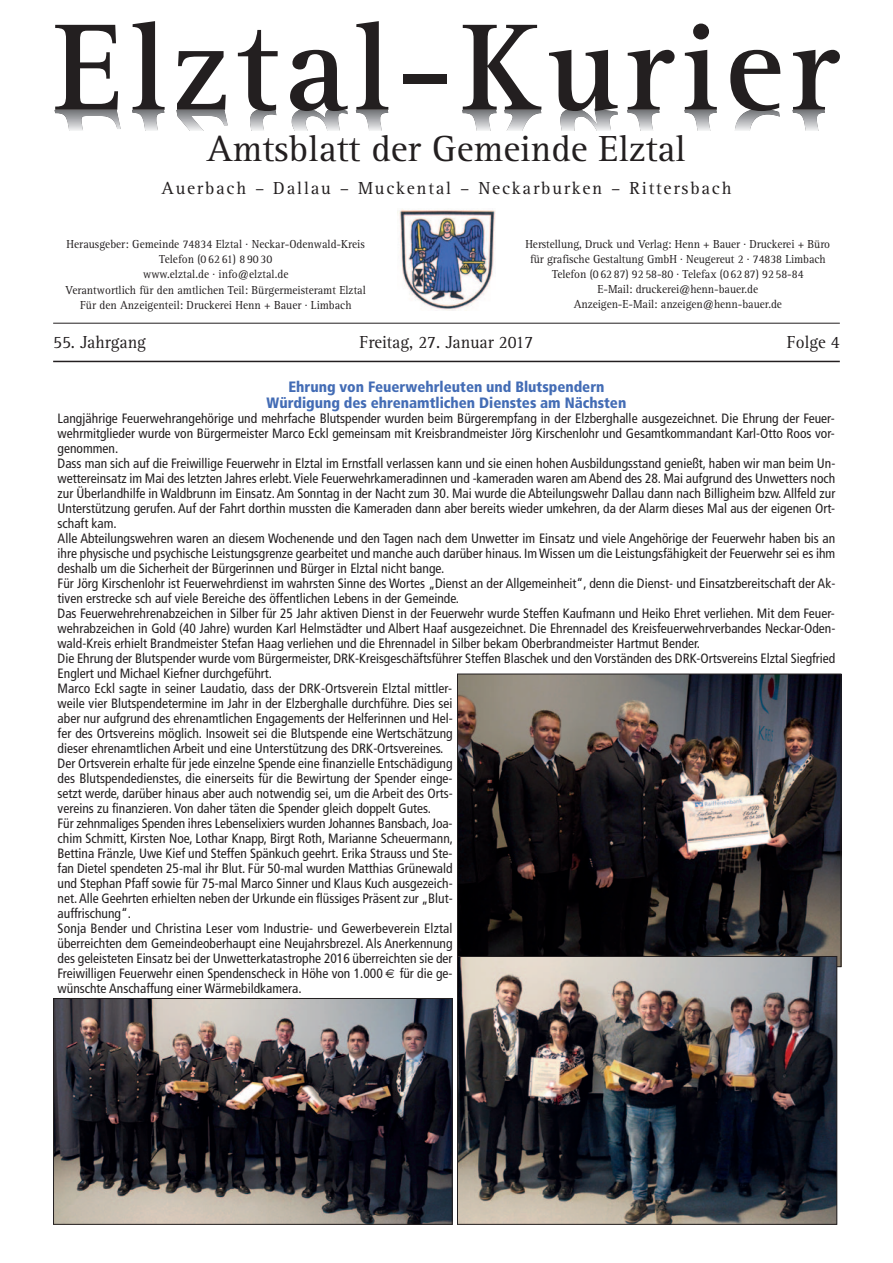
<style>
.page{position:relative;width:893px;height:1263px;background:#fff}
.page>*{position:absolute;margin:0;border:0;box-sizing:border-box;transform-origin:0 0}
.t1{font:700 127.5px "Rotis Serif";letter-spacing:.05em;color:#231f20}
.t2{font:37.5px "Rotis Serif";color:#231f20}
.t3{font:18px "Rotis Serif";letter-spacing:.1em;color:#231f20}
.t4{font:18px "Rotis Serif";color:#231f20;scale:.95 1}
.t5{font:18px "Rotis Serif";letter-spacing:.1em;color:#231f20;scale:.95 1}
.t6{font:900 condensed 15px/15.8px "Frutiger";color:#436cb5;text-align:center}
.t7{font:condensed 13.5px/15px "Frutiger";color:#231f20}
.t8{font:12px/15.3px "Rotis Serif";color:#231f20;text-align:center;scale:.95 1}
</style>
<div class="page">
<hr style="left:53px;top:361px;width:787px;height:1px;background:#231f20">
<hr style="left:53px;top:323px;width:787px;height:1px;background:#231f20">
<img style="left:55px;top:109px;width:770px;height:22px">
<img style="left:397px;top:209px;width:98px;height:101px">
<img style="left:459px;top:676px;width:380px;height:289px">
<img style="left:55px;top:1000px;width:396px;height:223px">
<div style="left:53px;top:998px;width:400px;height:227px;border:1px solid #231f20"></div>
<img style="left:459px;top:958px;width:376px;height:265px">
<div style="left:457px;top:956px;width:380px;height:269px;border:1px solid #231f20"></div>
<h1 class="t1" style="left:53px;top:21px;width:788px">Elztal-Kurier</h1>
<h2 class="t2" style="left:207px;top:134px;width:481px">Amtsblatt der Gemeinde Elztal</h2>
<h3 class="t3" style="left:162px;top:181px;width:571px">Auerbach – Dallau – Muckental – Neckarburken – Rittersbach</h3>
<p class="t8" style="left:66px;top:237px;width:318px">Herausgeber: Gemeinde 74834 Elztal · Neckar-Odenwald-Kreis Telefon (0 62 61) 8 90 30<br>www.elztal.de · info@elztal.de<br>Verantwortlich für den amtlichen Teil: Bürgermeisteramt Elztal Für den Anzeigenteil: Druckerei Henn + Bauer · Limbach</p>
<p class="t8" style="left:525px;top:237px;width:322px">Herstellung, Druck und Verlag: Henn + Bauer · Druckerei + Büro für grafische Gestaltung GmbH · Neugereut 2 · 74838 Limbach Telefon (06287) 9258-80 · Telefax (06287) 9258-84<br>E-Mail: druckerei@henn-bauer.de<br>Anzeigen-E-Mail: anzeigen@henn-bauer.de</p>
<h3 class="t4" style="left:53px;top:335px;width:99px">55. Jahrgang</h3>
<h3 class="t4" style="left:360px;top:335px;width:184px">Freitag, 27. Januar 2017</h3>
<h3 class="t5" style="left:787px;top:335px;width:57px">Folge 4</h3>
<p class="t6" style="left:267px;top:380px;width:361px">Ehrung von Feuerwehrleuten und Blutspendern<br>Würdigung des ehrenamtlichen Dienstes am Nächsten</p>
<p class="t7" style="left:58px;top:412px;width:779px">Langjährige Feuerwehrangehörige und mehrfache Blutspender wurden beim Bürgerempfang in der Elzberghalle ausgezeichnet. Die Ehrung der Feuer&shy;wehrmitglieder wurde von Bürgermeister Marco Eckl gemeinsam mit Kreisbrandmeister Jörg Kirschenlohr und Gesamtkommandant Karl-Otto Roos vor&shy;genommen.<br>Dass man sich auf die Freiwillige Feuerwehr in Elztal im Ernstfall verlassen kann und sie einen hohen Ausbildungsstand genießt, haben wir man beim Un&shy;wettereinsatz im Mai des letzten Jahres erlebt. Viele Feuerwehrkameradinnen und -kameraden waren am Abend des 28. Mai aufgrund des Unwetters noch zur Überlandhilfe in Waldbrunn im Einsatz. Am Sonntag in der Nacht zum 30. Mai wurde die Abteilungswehr Dallau dann nach Billigheim bzw. Allfeld zur Unterstützung gerufen. Auf der Fahrt dorthin mussten die Kameraden dann aber bereits wieder umkehren, da der Alarm dieses Mal aus der eigenen Ort&shy;schaft kam.<br>Alle Abteilungswehren waren an diesem Wochenende und den Tagen nach dem Unwetter im Einsatz und viele Angehörige der Feuerwehr haben bis an ihre physische und psychische Leistungsgrenze gearbeitet und manche auch darüber hinaus. Im Wissen um die Leistungsfähigkeit der Feuerwehr sei es ihm deshalb um die Sicherheit der Bürgerinnen und Bürger in Elztal nicht bange.<br>Für Jörg Kirschenlohr ist Feuerwehrdienst im wahrsten Sinne des Wortes „Dienst an der Allgemeinheit“, denn die Dienst- und Einsatzbereitschaft der Ak&shy;tiven erstrecke sch auf viele Bereiche des öffentlichen Lebens in der Gemeinde.<br>Das Feuerwehrehrenabzeichen in Silber für 25 Jahr aktiven Dienst in der Feuerwehr wurde Steffen Kaufmann und Heiko Ehret verliehen. Mit dem Feuer&shy;wehrabzeichen in Gold (40 Jahre) wurden Karl Helmstädter und Albert Haaf ausgezeichnet. Die Ehrennadel des Kreisfeuerwehrverbandes Neckar-Oden&shy;wald-Kreis erhielt Brandmeister Stefan Haag verliehen und die Ehrennadel in Silber bekam Oberbrandmeister Hartmut Bender.<br>Die Ehrung der Blutspender wurde vom Bürgermeister, DRK-Kreisgeschäftsführer Steffen Blaschek und den Vorständen des DRK-Ortsvereins Elztal Siegfried Englert und Michael Kiefner durchgeführt.<br>Marco Eckl sagte in seiner Laudatio, dass der DRK-Ortsverein Elztal mittler-<br>weile vier Blutspendetermine im Jahr in der Elzberghalle durchführe. Dies sei<br>aber nur aufgrund des ehrenamtlichen Engagements der Helferinnen und Hel-<br>fer des Ortsvereins möglich. Insoweit sei die Blutspende eine Wertschätzung<br>dieser ehrenamtlichen Arbeit und eine Unterstützung des DRK-Ortsvereines.<br>Der Ortsverein erhalte für jede einzelne Spende eine finanzielle Entschädigung<br>des Blutspendedienstes, die einerseits für die Bewirtung der Spender einge-<br>setzt werde, darüber hinaus aber auch notwendig sei, um die Arbeit des Orts-<br>vereins zu finanzieren. Von daher täten die Spender gleich doppelt Gutes.<br>Für zehnmaliges Spenden ihres Lebenselixiers wurden Johannes Bansbach, Joa-<br>chim Schmitt, Kirsten Noe, Lothar Knapp, Birgt Roth, Marianne Scheuermann,<br>Bettina Fränzle, Uwe Kief und Steffen Spänkuch geehrt. Erika Strauss und Ste-<br>fan Dietel spendeten 25-mal ihr Blut. Für 50-mal wurden Matthias Grünewald<br>und Stephan Pfaff sowie für 75-mal Marco Sinner und Klaus Kuch ausgezeich-<br>net. Alle Geehrten erhielten neben der Urkunde ein flüssiges Präsent zur „Blut-<br>auffrischung“.<br>Sonja Bender und Christina Leser vom Industrie- und Gewerbeverein Elztal<br>überreichten dem Gemeindeoberhaupt eine Neujahrsbrezel. Als Anerkennung<br>des geleisteten Einsatz bei der Unwetterkatastrophe 2016 überreichten sie der<br>Freiwilligen Feuerwehr einen Spendenscheck in Höhe von 1.000 für die ge-<br>wünschte Anschaffung einer Wärmebildkamera.</p>
</div>
